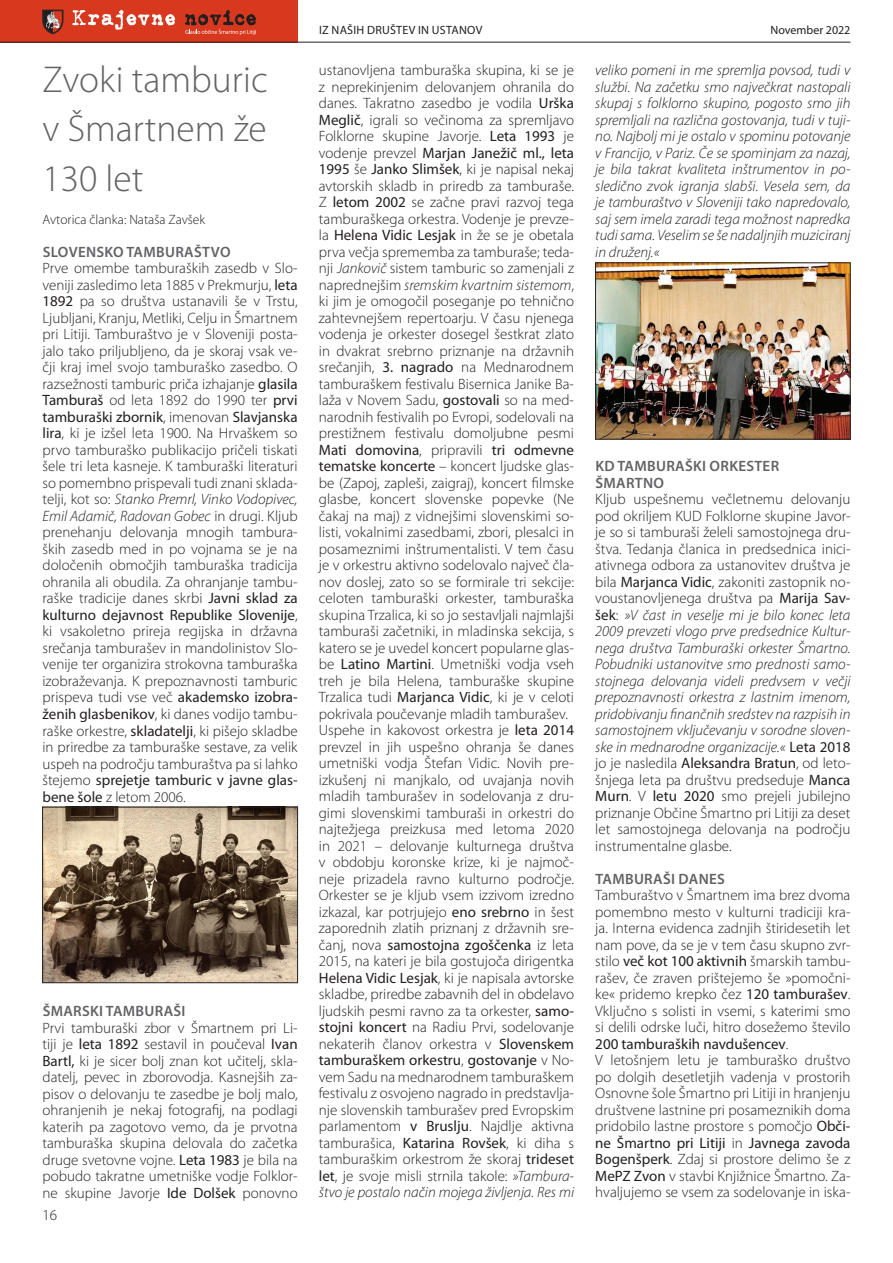
<style>
.page{position:relative;width:893px;height:1263px;background:#fff}
.page>*{position:absolute;margin:0;border:0;box-sizing:border-box;transform-origin:0 0}
.NASLOV_članka{font:300 37.5px/49.5px "Myriad Pro";color:#636366;text-align:justify}
.BESEDILO{font:300 15px/16.5px "Myriad Pro";color:#231f20;text-align:justify}
.BESEDILO-2{font:italic 300 15px/16.5px "Myriad Pro";color:#231f20;text-align:justify}
.PODNASLOV_ČLANKA_TT{font:600 15px/16.5px "Myriad Pro";letter-spacing:.02em;color:#636366}
.Avtor_clanka{font:300 13.5px "Myriad Pro";color:#231f20}
.LEVO_-pagina__naslov{font:12px "Myriad Pro";letter-spacing:.02em;color:#231f20}
.LEVO_-pagina__naslov-2{font:12px "Myriad Pro";color:#231f20}
.s1{font-weight:400}
.s2{font-style:italic}
</style>
<div class="page">
<div style="left:0;top:0;width:298px;height:43px;background:#d8381e"></div>
<svg style="left:42px;top:10px;width:21px;height:24px"></svg>
<svg style="left:72px;top:10px;width:103px;height:20px"></svg>
<svg style="left:185px;top:10px;width:71px;height:25px"></svg>
<hr style="left:0;top:42px;width:850px;height:1px;background:#231f20">
<img style="left:44px;top:809px;width:252px;height:172px">
<div style="left:42px;top:807px;width:256px;height:176px;border:1px solid #231f20"></div>
<img style="left:597px;top:265px;width:251px;height:172px">
<div style="left:595px;top:263px;width:255px;height:176px;border:1px solid #231f20"></div>
<p class="NASLOV_članka" style="left:43px;top:54px;width:227px">Zvoki tamburic v Šmartnem že 130 let</p>
<p class="Avtor_clanka" style="left:43px;top:211px;width:164px">Avtorica članka: Nataša Zavšek</p>
<p class="PODNASLOV_ČLANKA_TT" style="left:43px;top:243px;width:190px">SLOVENSKO TAMBURAŠTVO</p>
<p class="BESEDILO" style="left:43px;top:260px;width:257px">Prve omembe tamburaških zasedb v Slo&shy;veniji zasledimo leta 1885 v Prekmurju, <span class="s1">leta 1892</span> pa so društva ustanavili še v Trstu, Ljubljani, Kranju, Metliki, Celju in Šmartnem pri Litiji. Tamburaštvo je v Sloveniji posta&shy;jalo tako priljubljeno, da je skoraj vsak ve&shy;čji kraj imel svojo tamburaško zasedbo. O razsežnosti tamburic priča izhajanje <span class="s1">glasila Tamburaš</span> od leta 1892 do 1990 ter <span class="s1">prvi tamburaški zbornik</span>, imenovan <span class="s1">Slavjanska lira</span>, ki je izšel leta 1900. Na Hrvaškem so prvo tamburaško publikacijo pričeli tiskati šele tri leta kasneje. K tamburaški literaturi so pomembno prispevali tudi znani sklada&shy;telji, kot so: <span class="s2">Stanko Premrl, Vinko Vodopivec, Emil Adamič, Radovan Gobec</span> in drugi. Kljub prenehanju delovanja mnogih tambura&shy;ških zasedb med in po vojnama se je na določenih območjih tamburaška tradicija ohranila ali obudila. Za ohranjanje tambu&shy;raške tradicije danes skrbi <span class="s1">Javni sklad za kulturno dejavnost Republike Slovenije</span>, ki vsakoletno prireja regijska in državna srečanja tamburašev in mandolinistov Slo&shy;venije ter organizira strokovna tamburaška izobraževanja. K prepoznavnosti tamburic prispeva tudi vse več <span class="s1">akademsko izobra&shy;ženih glasbenikov</span>, ki danes vodijo tambu&shy;raške orkestre, <span class="s1">skladatelji</span>, ki pišejo skladbe in priredbe za tamburaške sestave, za velik uspeh na področju tamburaštva pa si lahko štejemo <span class="s1">sprejetje tamburic v javne glas&shy;bene šole</span> z letom 2006.</p>
<p class="PODNASLOV_ČLANKA_TT" style="left:43px;top:1002px;width:144px">ŠMARSKI TAMBURAŠI</p>
<p class="BESEDILO" style="left:43px;top:1019px;width:257px">Prvi tamburaški zbor v Šmartnem pri Li&shy;tiji je <span class="s1">leta 1892</span> sestavil in poučeval <span class="s1">Ivan Bartl,</span> ki je sicer bolj znan kot učitelj, skla&shy;datelj, pevec in zborovodja. Kasnejših za&shy;pisov o delovanju te zasedbe je bolj malo, ohranjenih je nekaj fotografij, na podlagi katerih pa zagotovo vemo, da je prvotna tamburaška skupina delovala do začetka druge svetovne vojne. <span class="s1">Leta 1983</span> je bila na pobudo takratne umetniške vodje Folklor&shy;ne skupine Javorje <span class="s1">Ide Dolšek</span> ponovno</p>
<p class="BESEDILO" style="left:43px;top:1207px;width:16px">16</p>
<p class="LEVO_-pagina__naslov" style="left:319px;top:23px;width:165px">IZ NAŠIH DRUŠTEV IN USTANOV</p>
<p class="BESEDILO" style="left:319px;top:62px;width:257px">ustanovljena tamburaška skupina, ki se je z neprekinjenim delovanjem ohranila do danes. Takratno zasedbo je vodila <span class="s1">Urška Meglič</span>, igrali so večinoma za spremljavo Folklorne skupine Javorje. <span class="s1">Leta 1993</span> je vodenje prevzel <span class="s1">Marjan Janežič ml., leta 1995</span> še <span class="s1">Janko Slimšek</span>, ki je napisal nekaj avtorskih skladb in priredb za tamburaše.<br>Z <span class="s1">letom 2002</span> se začne pravi razvoj tega tamburaškega orkestra. Vodenje je prevze&shy;la <span class="s1">Helena Vidic Lesjak</span> in že se je obetala prva večja sprememba za tamburaše; teda&shy;nji <span class="s2">Jankovič</span> sistem tamburic so zamenjali z naprednejšim <span class="s2">sremskim kvartnim sistemom</span>, ki jim je omogočil poseganje po tehnično zahtevnejšem repertoarju. V času njenega vodenja je orkester dosegel šestkrat zlato in dvakrat srebrno priznanje na državnih srečanjih, <span class="s1">3. nagrado</span> na Mednarodnem tamburaškem festivalu Bisernica Janike Ba&shy;laža v Novem Sadu, <span class="s1">gostovali</span> so na med&shy;narodnih festivalih po Evropi, sodelovali na prestižnem festivalu domoljubne pesmi <span class="s1">Mati domovina</span>, pripravili <span class="s1">tri odmevne tematske koncerte</span> – koncert ljudske glas&shy;be (Zapoj, zapleši, zaigraj), koncert filmske glasbe, koncert slovenske popevke (Ne čakaj na maj) z vidnejšimi slovenskimi so&shy;listi, vokalnimi zasedbami, zbori, plesalci in posameznimi inštrumentalisti. V tem času je v orkestru aktivno sodelovalo največ čla&shy;nov doslej, zato so se formirale tri sekcije: celoten tamburaški orkester, tamburaška skupina Trzalica, ki so jo sestavljali najmlajši tamburaši začetniki, in mladinska sekcija, s katero se je uvedel koncert popularne glas&shy;be <span class="s1">Latino Martini</span>. Umetniški vodja vseh treh je bila Helena, tamburaške skupine Trzalica tudi <span class="s1">Marjanca Vidic</span>, ki je v celoti pokrivala poučevanje mladih tamburašev.</p>
<p class="BESEDILO" style="left:319px;top:722px;width:257px">Uspehe in kakovost orkestra je <span class="s1">leta 2014 </span>prevzel in jih uspešno ohranja še danes umetniški vodja Štefan Vidic. Novih pre&shy;izkušenj ni manjkalo, od uvajanja novih mladih tamburašev in sodelovanja z dru&shy;gimi slovenskimi tamburaši in orkestri do najtežjega preizkusa med letoma 2020 in 2021 – delovanje kulturnega društva v obdobju koronske krize, ki je najmoč&shy;neje prizadela ravno kulturno področje.<br>Orkester se je kljub vsem izzivom izredno izkazal, kar potrjujejo <span class="s1">eno srebrno</span> in šest zaporednih zlatih priznanj z državnih sre&shy;čanj, nova <span class="s1">samostojna zgoščenka</span> iz leta 2015, na kateri je bila gostujoča dirigentka <span class="s1">Helena Vidic Lesjak</span>, ki je napisala avtorske skladbe, priredbe zabavnih del in obdelavo ljudskih pesmi ravno za ta orkester, <span class="s1">samo&shy;stojni koncert</span> na Radiu Prvi, sodelovanje nekaterih članov orkestra v <span class="s1">Slovenskem tamburaškem orkestru</span>, <span class="s1">gostovanje</span> v No&shy;vem Sadu na mednarodnem tamburaškem festivalu z osvojeno nagrado in predstavlja&shy;nje slovenskih tamburašev pred Evropskim parlamentom <span class="s1">v Bruslju</span>. Najdlje aktivna tamburašica, <span class="s1">Katarina Rovšek</span>, ki diha s tamburaškim orkestrom že skoraj <span class="s1">trideset let</span>, je svoje misli strnila takole: <span class="s2">»Tambura&shy;štvo je postalo način mojega življenja. Res mi</span></p>
<p class="LEVO_-pagina__naslov-2" style="left:770px;top:23px;width:82px">November 2022</p>
<p class="BESEDILO-2" style="left:595px;top:62px;width:257px">veliko pomeni in me spremlja povsod, tudi v službi. Na začetku smo največkrat nastopali skupaj s folklorno skupino, pogosto smo jih spremljali na različna gostovanja, tudi v tuji&shy;no. Najbolj mi je ostalo v spominu potovanje v Francijo, v Pariz. Če se spominjam za nazaj, je bila takrat kvaliteta inštrumentov in po&shy;sledično zvok igranja slabši. Vesela sem, da je tamburaštvo v Sloveniji tako napredovalo, saj sem imela zaradi tega možnost napredka tudi sama. Veselim se še nadaljnjih muziciranj in druženj.«</p>
<p class="PODNASLOV_ČLANKA_TT" style="left:595px;top:457px;width:185px">KD TAMBURAŠKI ORKESTER<br>ŠMARTNO</p>
<p class="BESEDILO" style="left:595px;top:491px;width:257px">Kljub uspešnemu večletnemu delovanju pod okriljem KUD Folklorne skupine Javor&shy;je so si tamburaši želeli samostojnega dru&shy;štva. Tedanja članica in predsednica inici&shy;ativnega odbora za ustanovitev društva je bila <span class="s1">Marjanca Vidic</span>, zakoniti zastopnik no&shy;voustanovljenega društva pa <span class="s1">Marija Sav&shy;šek</span>: <span class="s2">»V čast in veselje mi je bilo konec leta 2009 prevzeti vlogo prve predsednice Kultur&shy;nega društva Tamburaški orkester Šmartno.<br>Pobudniki ustanovitve smo prednosti samo&shy;stojnega delovanja videli predvsem v večji prepoznavnosti orkestra z lastnim imenom, pridobivanju finančnih sredstev na razpisih in samostojnem vključevanju v sorodne sloven&shy;ske in mednarodne organizacije.«</span> <span class="s1">Leta 2018 </span>jo je nasledila <span class="s1">Aleksandra Bratun</span>, od leto&shy;šnjega leta pa društvu predseduje <span class="s1">Manca Murn</span>. V <span class="s1">letu 2020</span> smo prejeli jubilejno priznanje Občine Šmartno pri Litiji za deset let samostojnega delovanja na področju instrumentalne glasbe.</p>
<p class="PODNASLOV_ČLANKA_TT" style="left:595px;top:870px;width:131px">TAMBURAŠI DANES</p>
<p class="BESEDILO" style="left:595px;top:887px;width:257px">Tamburaštvo v Šmartnem ima brez dvoma pomembno mesto v kulturni tradiciji kra&shy;ja. Interna evidenca zadnjih štiridesetih let nam pove, da se je v tem času skupno zvr&shy;stilo <span class="s1">več kot 100 aktivnih</span> šmarskih tambu&shy;rašev, če zraven prištejemo še »pomočni&shy;ke« pridemo krepko čez <span class="s1">120 tamburašev</span>.<br>Vključno s solisti in vsemi, s katerimi smo si delili odrske luči, hitro dosežemo število <span class="s1">200 tamburaških navdušencev</span>.</p>
<p class="BESEDILO" style="left:595px;top:1052px;width:257px">V letošnjem letu je tamburaško društvo po dolgih desetletjih vadenja v prostorih Osnovne šole Šmartno pri Litiji in hranjenju društvene lastnine pri posameznikih doma pridobilo lastne prostore s pomočjo <span class="s1">Obči&shy;ne Šmartno pri Litiji</span> in <span class="s1">Javnega zavoda Bogenšperk</span>. Zdaj si prostore delimo še z <span class="s1">MePZ Zvon</span> v stavbi Knjižnice Šmartno. Za&shy;hvaljujemo se vsem za sodelovanje in iska-</p>
</div>
